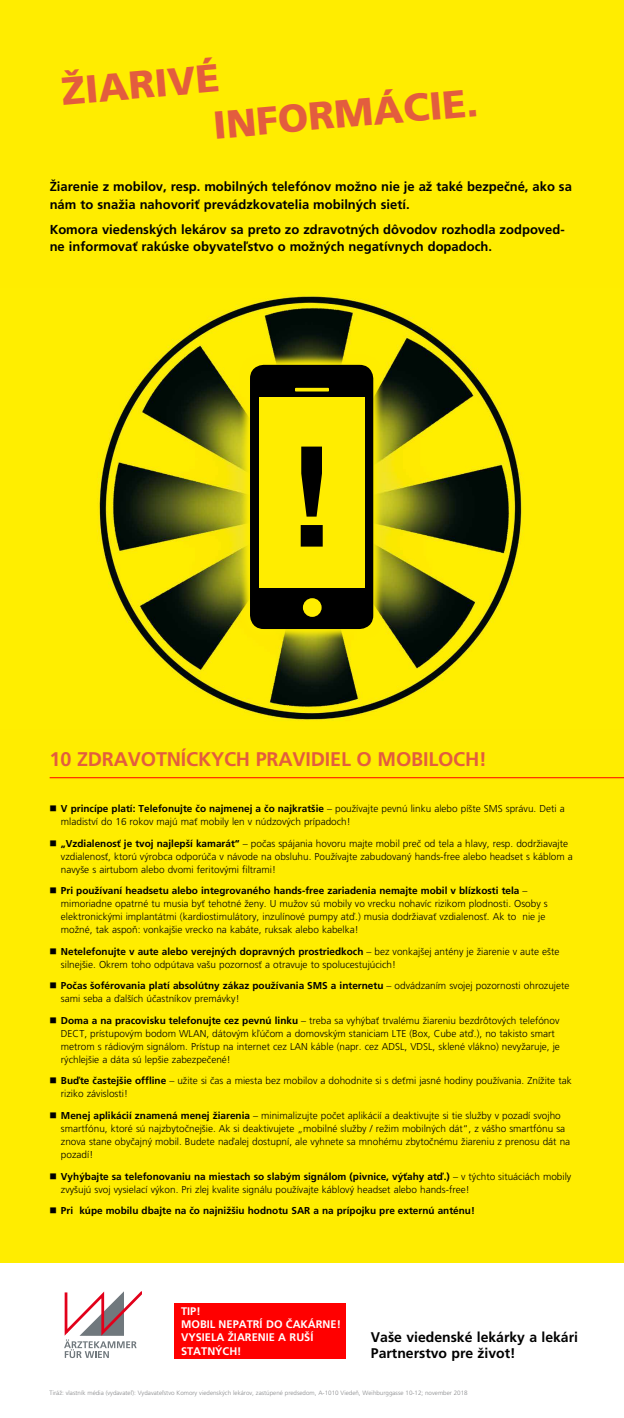
<style>
.page{position:relative;width:624px;height:1418px;background:#fff}
.page>*{position:absolute;margin:0;border:0;box-sizing:border-box;transform-origin:0 0}
.t1{font:700 140px "Helvetica Neue LT Std";color:#000}
.t2{font:900 39px/46.8px "Frutiger";color:#e35d3e}
.t3{font:700 19.75px "Frutiger LT Pro";letter-spacing:-.01em;color:#e35d3e}
.t4{font:700 14px/16.8px "Frutiger LT Pro";color:#000}
.t5{font:700 13px/17.8px "Frutiger LT Pro";color:#000}
.t6{font:700 11px/13.2px "Frutiger LT Pro";color:#fff}
.t7{font:300 10px/13px "Frutiger LT Pro";color:#000}
.t8{font:700 10px "Frutiger LT Pro";color:#000}
.t9{font:300 6.25px "Frutiger LT Pro";color:#87888a}
.s1{font-weight:700}
</style>
<div class="page">
<div style="left:0;top:0;width:624px;height:1262px;background:#ffed00"></div>
<img style="left:97px;top:293px;width:426px;height:428px">
<svg style="left:239px;top:354px;width:145px;height:286px"></svg>
<div style="left:251px;top:366px;width:121px;height:262px;background:#000;border-radius:13px"></div>
<div style="left:250px;top:365px;width:123px;height:264px;border:2px solid #000;border-radius:13px"></div>
<div style="left:259px;top:398px;width:106px;height:189px;background:#ffed00"></div>
<hr style="left:295px;top:388px;width:34px;height:3px;background:#ffed00">
<div style="left:303px;top:598px;width:18px;height:19px;background:#ffed00;border-radius:50%"></div>
<svg style="left:64px;top:1291px;width:77px;height:66px"></svg>
<div style="left:174px;top:1303px;width:171px;height:55px;background:#f00"></div>
<hr style="left:50px;top:777px;width:574px;height:1px;background:#f00">
<h2 class="t2" style="left:207px;top:55px;width:267px;text-indent:-148px;rotate:-5deg">ŽIARIVÉ<br>INFORMÁCIE.</h2>
<h3 class="t5" style="left:50px;top:178px;width:524px">Žiarenie z mobilov, resp. mobilných telefónov možno nie je až také bezpečné, ako sa nám to snažia nahovoriť prevádzkovatelia mobilných sietí.</h3>
<h3 class="t5" style="left:50px;top:220px;width:516px">Komora viedenských lekárov sa preto zo zdravotných dôvodov rozhodla zodpoved&shy;ne informovať rakúske obyvateľstvo o možných negatívnych dopadoch.</h3>
<h1 class="t1" style="left:292px;top:410px;width:40px">!</h1>
<h3 class="t3" style="left:50px;top:748px;width:439px">10 ZDRAVOTNÍCKYCH PRAVIDIEL O MOBILOCH!</h3>
<p class="t7" style="left:61px;top:802px;width:505px;text-indent:-11px">■ <span class="s1">V princípe platí: Telefonujte čo najmenej a čo najkratšie</span> – používajte pevnú linku alebo píšte SMS správu. Deti a mladiství do 16 rokov majú mať mobily len v núdzových prípadoch!</p>
<p class="t7" style="left:61px;top:837px;width:513px;text-indent:-11px">■ <span class="s1">„Vzdialenosť je tvoj najlepší kamarát“</span> – počas spájania hovoru majte mobil preč od tela a hlavy, resp. dodržiavajte vzdialenosť, ktorú výrobca odporúča v návode na obsluhu. Používajte zabudovaný hands-free alebo headset s káblom a navyše s airtubom alebo dvomi feritovými filtrami!</p>
<p class="t7" style="left:61px;top:884px;width:488px;text-indent:-11px">■ <span class="s1">Pri používaní headsetu alebo integrovaného hands-free zariadenia nemajte mobil v blízkosti tela</span> – mimoriadne opatrné tu musia byť tehotné ženy. U mužov sú mobily vo vrecku nohavíc rizikom plodnosti. Osoby s elektronickými implantátmi (kardiostimulátory, inzulínové pumpy atď.) musia dodržiavať vzdialenosť. Ak to nie je možné, tak aspoň: vonkajšie vrecko na kabáte, ruksak alebo kabelka!</p>
<p class="t7" style="left:61px;top:945px;width:500px;text-indent:-11px">■ <span class="s1">Netelefonujte v aute alebo verejných dopravných prostriedkoch</span> – bez vonkajšej antény je žiarenie v aute ešte silnejšie. Okrem toho odpútava vašu pozornosť a otravuje to spolucestujúcich!</p>
<p class="t7" style="left:61px;top:979px;width:510px;text-indent:-11px">■ <span class="s1">Počas šoférovania platí absolútny zákaz používania SMS a internetu</span> – odvádzaním svojej pozornosti ohrozujete sami seba a ďalších účastníkov premávky!</p>
<p class="t7" style="left:61px;top:1014px;width:500px;text-indent:-11px">■ <span class="s1">Doma a na pracovisku telefonujte cez pevnú linku</span> – treba sa vyhýbať trvalému žiareniu bezdrôtových telefónov DECT, prístupovým bodom WLAN, dátovým kľúčom a domovským staniciam LTE (Box, Cube atď.), no takisto smart metrom s rádiovým signálom. Prístup na internet cez LAN káble (napr. cez ADSL, VDSL, sklené vlákno) nevyžaruje, je rýchlejšie a dáta sú lepšie zabezpečené!</p>
<p class="t7" style="left:61px;top:1074px;width:512px;text-indent:-11px">■ <span class="s1">Buďte častejšie offline</span> – užite si čas a miesta bez mobilov a dohodnite si s deťmi jasné hodiny používania. Znížite tak riziko závislosti!</p>
<p class="t7" style="left:61px;top:1109px;width:510px;text-indent:-11px">■ <span class="s1">Menej aplikácií znamená menej žiarenia</span> – minimalizujte počet aplikácií a deaktivujte si tie služby v pozadí svojho smartfónu, ktoré sú najzbytočnejšie. Ak si deaktivujete „mobilné služby / režim mobilných dát“, z vášho smartfónu sa znova stane obyčajný mobil. Budete naďalej dostupní, ale vyhnete sa mnohému zbytočnému žiareniu z prenosu dát na pozadí!</p>
<p class="t7" style="left:61px;top:1169px;width:512px;text-indent:-11px">■ <span class="s1">Vyhýbajte sa telefonovaniu na miestach so slabým signálom (pivnice, výťahy atď.)</span> – v týchto situáciách mobily zvyšujú svoj vysielací výkon. Pri zlej kvalite signálu používajte káblový headset alebo hands-free!</p>
<p class="t8" style="left:50px;top:1204px;width:427px">■ Pri kúpe mobilu dbajte na čo najnižšiu hodnotu SAR a na prípojku pre externú anténu!</p>
<p class="t6" style="left:181px;top:1304px;width:161px">TIP!<br>MOBIL NEPATRÍ DO ČAKÁRNE!<br>VYSIELA ŽIARENIE A RUŠÍ<br>STATNÝCH!</p>
<h3 class="t4" style="left:371px;top:1328px;width:209px">Vaše viedenské lekárky a lekári<br>Partnerstvo pre život!</h3>
<p class="t9" style="left:50px;top:1389px;width:419px">Tiráž: vlastník média (vydavateľ): Vydavateľstvo Komory viedenských lekárov, zastúpené predsedom, A-1010 Viedeň, Weihburggasse 10-12; november 2018</p>
</div>
